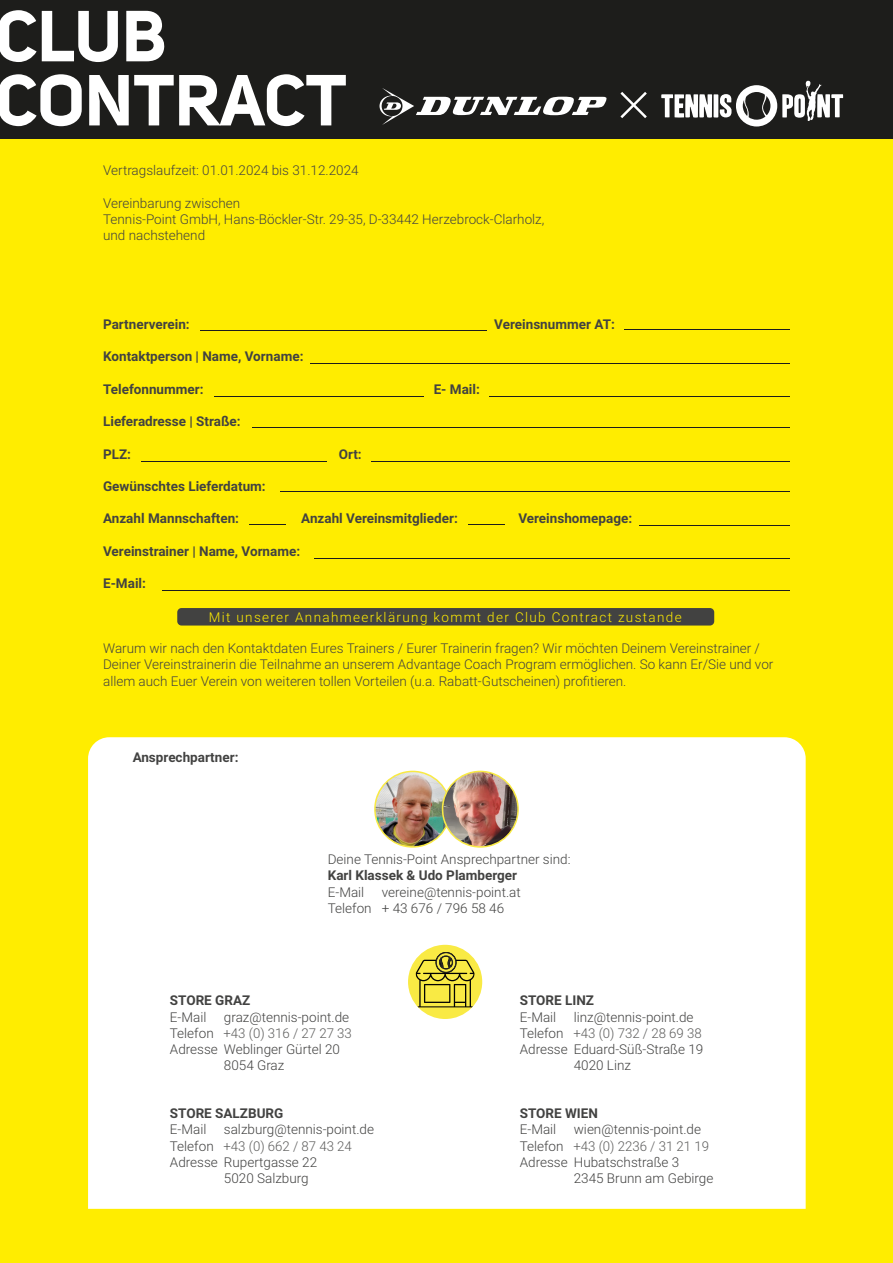
<style>
.page{position:relative;width:893px;height:1263px;background:#ffed00}
.page>*{position:absolute;margin:0;border:0;box-sizing:border-box;transform-origin:0 0}
.t1{font:700 71.25px/64.1px "Uni Sans";color:#fff}
.t2{font:300 13.5px/16.2px "Roboto";color:#424241}
.t3{font:700 13.5px "Roboto";color:#424241}
.t4{font:300 13.5px "Roboto";color:#5e5e5d}
.t5{font:300 13.5px "Roboto";letter-spacing:.1em;color:#ffed00}
.s1{color:#424241}
</style>
<div class="page">
<div style="left:0;top:0;width:893px;height:138px;background:#1d1d1b"></div>
<div style="left:88px;top:737px;width:718px;height:472px;background:#fff"></div>
<div style="left:408px;top:945px;width:74px;height:74px;background:#f9ea44;border-radius:50%"></div>
<svg style="left:416px;top:952px;width:59px;height:56px"></svg>
<hr style="left:200px;top:330px;width:287px;height:1px;background:#1d1d1b">
<hr style="left:310px;top:364px;width:480px;height:1px;background:#1d1d1b">
<hr style="left:625px;top:329px;width:165px;height:1px;background:#1d1d1b">
<hr style="left:214px;top:396px;width:210px;height:1px;background:#1d1d1b">
<hr style="left:489px;top:396px;width:301px;height:1px;background:#1d1d1b">
<hr style="left:252px;top:427px;width:538px;height:1px;background:#1d1d1b">
<hr style="left:141px;top:461px;width:186px;height:1px;background:#1d1d1b">
<hr style="left:372px;top:461px;width:418px;height:1px;background:#1d1d1b">
<hr style="left:281px;top:491px;width:509px;height:1px;background:#1d1d1b">
<hr style="left:314px;top:559px;width:476px;height:1px;background:#1d1d1b">
<hr style="left:249px;top:525px;width:37px;height:1px;background:#1d1d1b">
<hr style="left:468px;top:524px;width:37px;height:1px;background:#1d1d1b">
<hr style="left:639px;top:525px;width:151px;height:1px;background:#1d1d1b">
<hr style="left:162px;top:590px;width:628px;height:1px;background:#1d1d1b">
<div style="left:177px;top:608px;width:537px;height:17px;background:#424241;border-radius:4px"></div>
<svg style="left:379px;top:88px;width:228px;height:37px"></svg>
<svg style="left:620px;top:92px;width:27px;height:26px"></svg>
<svg style="left:661px;top:80px;width:182px;height:46px"></svg>
<img style="left:374px;top:771px;width:145px;height:77px">
<h1 class="t1" style="left:-4px;top:4px;width:353px">CLUB<br>CONTRACT</h1>
<p class="t2" style="left:103px;top:162px;width:257px">Vertragslaufzeit: 01.01.2024 bis 31.12.2024</p>
<p class="t2" style="left:103px;top:194px;width:443px">Vereinbarung zwischen<br>Tennis-Point GmbH, Hans-Böckler-Str. 29-35, D-33442 Herzebrock-Clarholz, und nachstehend</p>
<p class="t3" style="left:103px;top:315px;width:88px">Partnerverein:</p>
<p class="t3" style="left:494px;top:315px;width:122px">Vereinsnummer AT:</p>
<p class="t3" style="left:103px;top:347px;width:202px">Kontaktperson | Name, Vorname:</p>
<p class="t3" style="left:103px;top:380px;width:102px">Telefonnummer:</p>
<p class="t3" style="left:434px;top:380px;width:48px">E- Mail:</p>
<p class="t3" style="left:103px;top:412px;width:139px">Lieferadresse | Straße:</p>
<p class="t3" style="left:103px;top:444px;width:30px">PLZ:</p>
<p class="t3" style="left:339px;top:444px;width:24px">Ort:</p>
<p class="t3" style="left:103px;top:477px;width:164px">Gewünschtes Lieferdatum:</p>
<p class="t3" style="left:103px;top:509px;width:137px">Anzahl Mannschaften:</p>
<p class="t3" style="left:301px;top:509px;width:158px">Anzahl Vereinsmitglieder:</p>
<p class="t3" style="left:518px;top:509px;width:115px">Vereinshomepage:</p>
<p class="t3" style="left:103px;top:542px;width:199px">Vereinstrainer | Name, Vorname:</p>
<p class="t3" style="left:103px;top:574px;width:44px">E-Mail:</p>
<p class="t5" style="left:209px;top:608px;width:474px">Mit unserer Annahmeerklärung kommt der Club Contract zustande</p>
<p class="t2" style="left:103px;top:640px;width:672px">Warum wir nach den Kontaktdaten Eures Trainers / Eurer Trainerin fragen? Wir möchten Deinem Vereinstrainer /<br>Deiner Vereinstrainerin die Teilnahme an unserem Advantage Coach Program ermöglichen. So kann Er/Sie und vor allem auch Euer Verein von weiteren tollen Vorteilen (u.a. Rabatt-Gutscheinen) profitieren.</p>
<p class="t3" style="left:133px;top:748px;width:107px">Ansprechpartner:</p>
<p class="t2" style="left:328px;top:851px;width:244px">Deine Tennis-Point Ansprechpartner sind:</p>
<p class="t3" style="left:328px;top:866px;width:191px">Karl Klassek &amp; Udo Plamberger</p>
<p class="t2" style="left:328px;top:883px;width:38px">E-Mail</p>
<p class="t2" style="left:328px;top:883px;width:194px;text-indent:54px">vereine@tennis-point.at<br>Telefon + 43 676 / 796 58 46</p>
<p class="t3" style="left:170px;top:991px;width:82px">STORE GRAZ</p>
<p class="t2" style="left:170px;top:1008px;width:38px">E-Mail</p>
<p class="t2" style="left:224px;top:1008px;width:127px">graz@tennis-point.de</p>
<p class="t4" style="left:170px;top:1023px;width:184px"><span class="s1">Telefon</span> +43 (0) 316 / 27 27 33</p>
<p class="t2" style="left:170px;top:1040px;width:172px">Adresse Weblinger Gürtel 20</p>
<p class="t2" style="left:224px;top:1057px;width:62px">8054 Graz</p>
<p class="t3" style="left:170px;top:1104px;width:115px">STORE SALZBURG</p>
<p class="t2" style="left:170px;top:1121px;width:38px">E-Mail</p>
<p class="t2" style="left:224px;top:1121px;width:152px">salzburg@tennis-point.de</p>
<p class="t4" style="left:170px;top:1136px;width:184px"><span class="s1">Telefon</span> +43 (0) 662 / 87 43 24</p>
<p class="t2" style="left:170px;top:1153px;width:149px">Adresse Rupertgasse 22</p>
<p class="t2" style="left:224px;top:1170px;width:86px">5020 Salzburg</p>
<p class="t3" style="left:520px;top:991px;width:76px">STORE LINZ</p>
<p class="t2" style="left:520px;top:1008px;width:38px">E-Mail</p>
<p class="t2" style="left:574px;top:1008px;width:121px">linz@tennis-point.de</p>
<p class="t4" style="left:520px;top:1023px;width:184px"><span class="s1">Telefon</span> +43 (0) 732 / 28 69 38</p>
<p class="t2" style="left:520px;top:1040px;width:185px">Adresse Eduard-Süß-Straße 19</p>
<p class="t2" style="left:574px;top:1057px;width:59px">4020 Linz</p>
<p class="t3" style="left:520px;top:1104px;width:80px">STORE WIEN</p>
<p class="t2" style="left:520px;top:1121px;width:38px">E-Mail</p>
<p class="t2" style="left:574px;top:1121px;width:129px">wien@tennis-point.de</p>
<p class="t4" style="left:520px;top:1136px;width:191px"><span class="s1">Telefon</span> +43 (0) 2236 / 31 21 19</p>
<p class="t2" style="left:520px;top:1153px;width:161px">Adresse Hubatschstraße 3</p>
<p class="t2" style="left:574px;top:1170px;width:141px">2345 Brunn am Gebirge</p>
</div>
